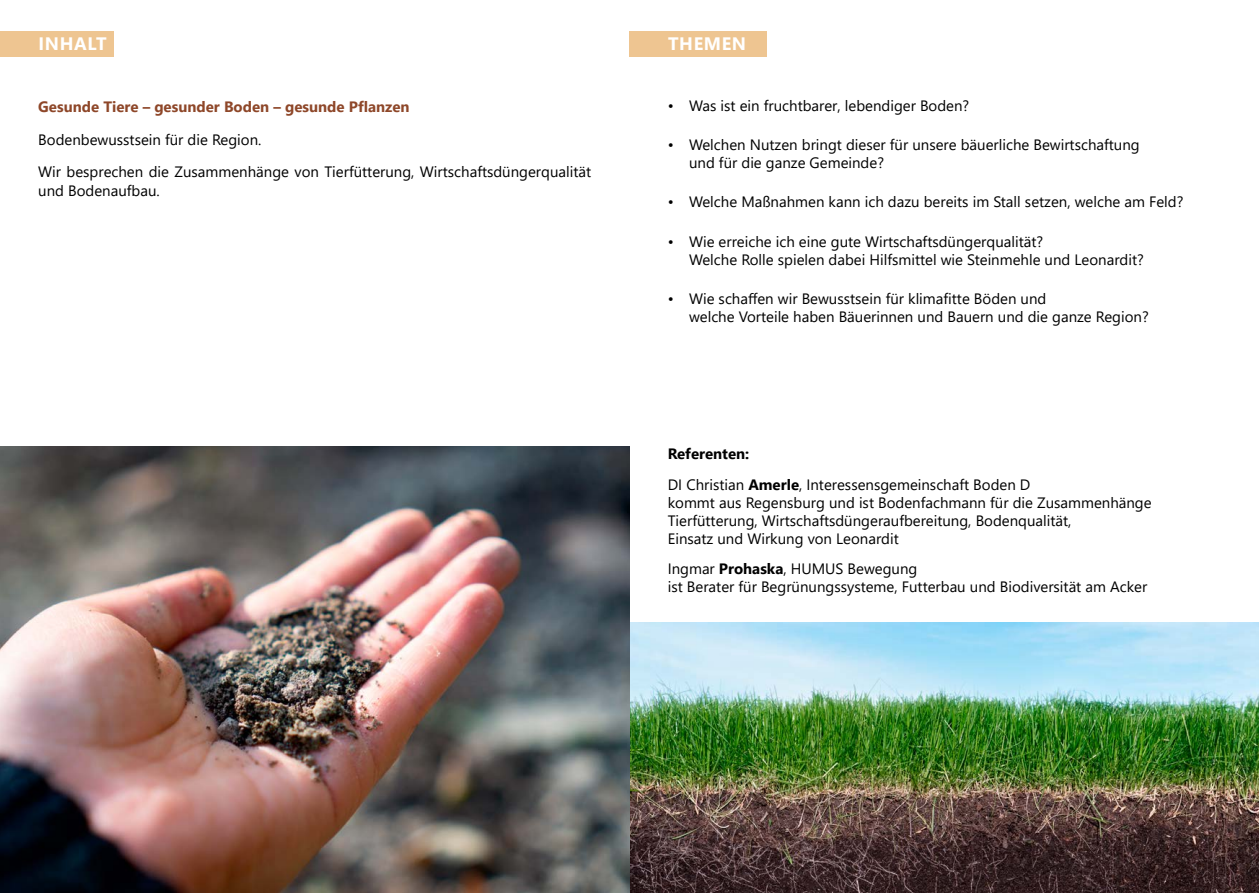
<style>
.page{position:relative;width:1259px;height:893px;background:#fff}
.page>*{position:absolute;margin:0;border:0;box-sizing:border-box;transform-origin:0 0}
.h3_Inhalt{font:700 18px "Segoe UI";letter-spacing:.035em;color:#fff}
.Moderation{font:15px/18px "Segoe UI";color:#000}
.p_Fließtext{font:15px/19.5px "Segoe UI";color:#000}
.h4_programm_uhrzeit{font:700 15px "Segoe UI";color:#8e4729}
.Moderation-2{font:700 15px "Segoe UI";color:#000}
.s1{font-weight:700}
</style>
<div class="page">
<div style="left:0;top:31px;width:113px;height:25px;background:#eec591"></div>
<div style="left:629px;top:31px;width:138px;height:25px;background:#eec591"></div>
<img style="left:629px;top:623px;width:630px;height:270px">
<img style="left:0;top:446px;width:629px;height:447px">
<h3 class="h3_Inhalt" style="left:39px;top:27px;width:70px">INHALT</h3>
<h4 class="h4_programm_uhrzeit" style="left:38px;top:93px;width:373px">Gesunde Tiere – gesunder Boden – gesunde Pflanzen</h4>
<p class="p_Fließtext" style="left:38px;top:128px;width:225px">Bodenbewusstsein für die Region.</p>
<p class="p_Fließtext" style="left:38px;top:160px;width:554px">Wir besprechen die Zusammenhänge von Tierfütterung, Wirtschaftsdüngerqualität und Bodenaufbau.</p>
<h3 class="h3_Inhalt" style="left:668px;top:27px;width:80px">THEMEN</h3>
<p class="Moderation" style="left:668px;top:95px;width:303px">• Was ist ein fruchtbarer, lebendiger Boden?</p>
<p class="Moderation" style="left:689px;top:134px;width:452px;text-indent:-21px">• Welchen Nutzen bringt dieser für unsere bäuerliche Bewirtschaftung und für die ganze Gemeinde?</p>
<p class="Moderation" style="left:668px;top:192px;width:517px">• Welche Maßnahmen kann ich dazu bereits im Stall setzen, welche am Feld?</p>
<p class="Moderation" style="left:689px;top:231px;width:456px;text-indent:-21px">• Wie erreiche ich eine gute Wirtschaftsdüngerqualität?<br>Welche Rolle spielen dabei Hilfsmittel wie Steinmehle und Leonardit?</p>
<p class="Moderation" style="left:689px;top:288px;width:461px;text-indent:-21px">• Wie schaffen wir Bewusstsein für klimafitte Böden und<br>welche Vorteile haben Bäuerinnen und Bauern und die ganze Region?</p>
<h4 class="Moderation-2" style="left:668px;top:439px;width:83px">Referenten:</h4>
<h4 class="Moderation" style="left:668px;top:474px;width:485px">DI Christian <span class="s1">Amerle</span>, Interessensgemeinschaft Boden D<br>kommt aus Regensburg und ist Bodenfachmann für die Zusammenhänge Tierfütterung, Wirtschaftsdüngeraufbereitung, Bodenqualität,<br>Einsatz und Wirkung von Leonardit</h4>
<h4 class="Moderation" style="left:668px;top:559px;width:481px">Ingmar <span class="s1">Prohaska</span>, HUMUS Bewegung<br>ist Berater für Begrünungssysteme, Futterbau und Biodiversität am Acker</h4>
</div>
